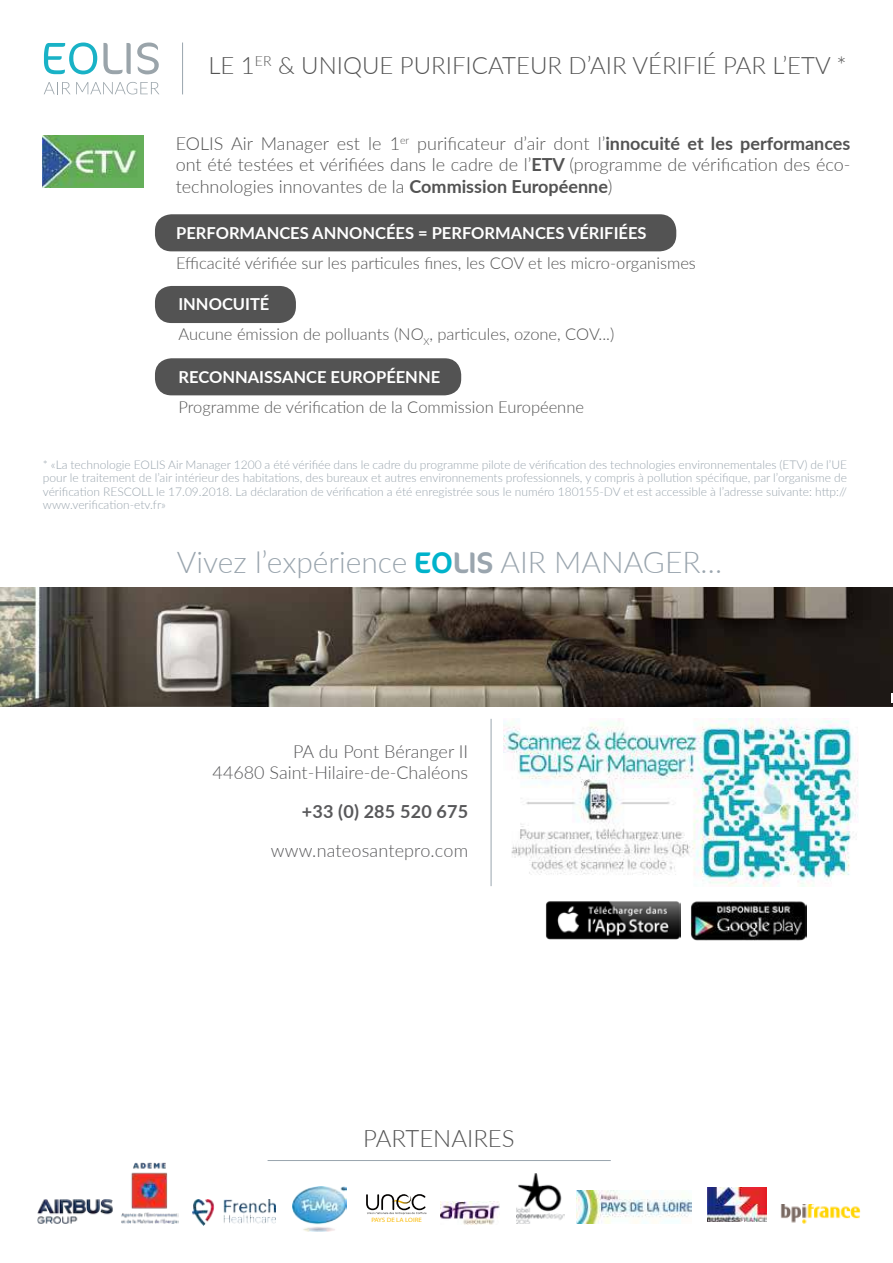
<style>
.page{position:relative;width:893px;height:1263px;background:#fff}
.page>*{position:absolute;margin:0;border:0;box-sizing:border-box;transform-origin:0 0}
.t1{font:300 30px "Lato";color:#9aa5ae}
.t2{font:300 24px "Lato";color:#535353}
.t3{font:300 18px/21.6px "Lato";color:#535353;text-align:justify}
.t4{font:300 18px/21px "Lato";color:#58585a}
.t5{font:700 18px "Lato";letter-spacing:.01em;color:#58585a}
.t6{font:300 16.5px/30px "Lato";color:#535353}
.t7{font:700 16.5px "Lato";color:#fff}
.t8{font:300 12px/13.5px "Lato";color:#9aa5ae;text-align:justify}
.t9{font:6.3px "Myriad Pro";color:#fab900;scale:1.1 1}
.s1{font-weight:700}
.s2{font-weight:700;color:#fff}
.s3{font-family:"Cocon";font-weight:400;color:#00b3cb}
.s4{font-family:"Cocon";font-weight:400}
</style>
<div class="page">
<hr style="left:491px;top:719px;width:1px;height:167px;background:#9aa5ae">
<img style="left:0;top:587px;width:893px;height:120px">
<img style="left:43px;top:135px;width:101px;height:53px">
<svg style="left:44px;top:43px;width:53px;height:31px"></svg>
<svg style="left:103px;top:43px;width:28px;height:31px"></svg>
<svg style="left:137px;top:43px;width:22px;height:31px"></svg>
<svg style="left:44px;top:82px;width:115px;height:12px"></svg>
<hr style="left:182px;top:43px;width:1px;height:51px;background:#9aa5ae">
<div style="left:155px;top:358px;width:306px;height:37px;background:#535353;border-radius:16px"></div>
<div style="left:155px;top:286px;width:141px;height:37px;background:#535353;border-radius:16px"></div>
<div style="left:155px;top:214px;width:521px;height:37px;background:#535353;border-radius:16px"></div>
<img style="left:503px;top:719px;width:355px;height:167px">
<img style="left:545px;top:901px;width:135px;height:39px">
<img style="left:691px;top:901px;width:116px;height:40px">
<img style="left:781px;top:1204px;width:80px;height:20px">
<img style="left:516px;top:1173px;width:48px;height:50px">
<img style="left:577px;top:1191px;width:114px;height:32px">
<img style="left:440px;top:1201px;width:59px;height:24px">
<hr style="left:268px;top:1160px;width:343px;height:1px;background:#9aa5ae">
<img style="left:708px;top:1187px;width:58px;height:35px">
<img style="left:37px;top:1199px;width:76px;height:25px">
<svg style="left:366px;top:1194px;width:60px;height:20px"></svg>
<img style="left:121px;top:1163px;width:58px;height:61px">
<img style="left:193px;top:1199px;width:82px;height:26px">
<img style="left:292px;top:1187px;width:54px;height:44px">
<h2 class="t2" style="left:208px;top:49px;width:272px">le 1<sup>er</sup> &amp; u nique puri ficateur</h2>
<h2 class="t2" style="left:569px;top:49px;width:35px">d’air</h2>
<h2 class="t2" style="left:632px;top:49px;width:216px">véri fi é par l’ETV *</h2>
<h3 class="t3" style="left:176px;top:132px;width:676px">EOLI S Air Manager est le 1<sup>er</sup> purificateur d’air dont l’<span class="s1">INNOCUITÉ ET LES PERFORMANCES </span>ont été testées et vérifiées dans le cadre de l’<span class="s1">ETV</span> (programme de vérification des éco&shy;technologies innovantes de la <span class="s1">COMMISSION EUROPÉENNE</span>)</h3>
<h3 class="t7" style="left:176px;top:221px;width:472px">PERFORMANCES ANNONCÉES = PERFORMANCES VÉRIFIÉES</h3>
<h3 class="t6" style="left:176px;top:248px;width:521px">Efficacité vérifiée sur les particules fines, les COV et les micro-organismes</h3>
<h3 class="t6" style="left:178px;top:288px;width:437px"><span class="s2">I NNOCUITÉ<br></span>Aucune émission de polluants (no<sub>X</sub>, particules, ozone, COV...)</h3>
<h3 class="t7" style="left:179px;top:365px;width:11px">REC</h3>
<h3 class="t7" style="left:209px;top:365px;width:231px">ONNAISSANCE EUROPÉENNE</h3>
<h3 class="t6" style="left:179px;top:392px;width:407px">Programme de vérification de la Commission Européenne</h3>
<p class="t8" style="left:43px;top:457px;width:806px">* «La technologie EOLIS Air Manager 1200 a été vérifiée dans le cadre du programme pilote de vérification des technologies environnementales (ETV) de l’UE pour le traitement de l’air intérieur des habitations, des bureaux et autres environnements professionnels, y compris à pollution spécifique, par l’organisme de vérification RESCOLL le 17.09.2018. La déclaration de vérification a été enregistrée sous le numéro 180155-DV et est accessible à l’adresse suivante: http:// www.verification-etv.fr»</p>
<h1 class="t1" style="left:177px;top:541px;width:547px">Vivez l’expérience <span class="s3">EO</span><span class="s4">LIS</span> Air Manager…</h1>
<h3 class="t4" style="left:213px;top:740px;width:257px;text-indent:81px">PA du Pont Béranger II<br>44680 Saint-Hilaire-de-Chaléons</h3>
<h3 class="t5" style="left:302px;top:798px;width:168px">+33 (0) 285 520 675</h3>
<h3 class="t4" style="left:271px;top:839px;width:199px">www.nateosantepro.com</h3>
<h2 class="t2" style="left:363px;top:1122px;width:153px">PARTENAIRES</h2>
<p class="t9" style="left:371px;top:1216px;width:47px">PAYS DE LA LOIRE</p>
</div>
